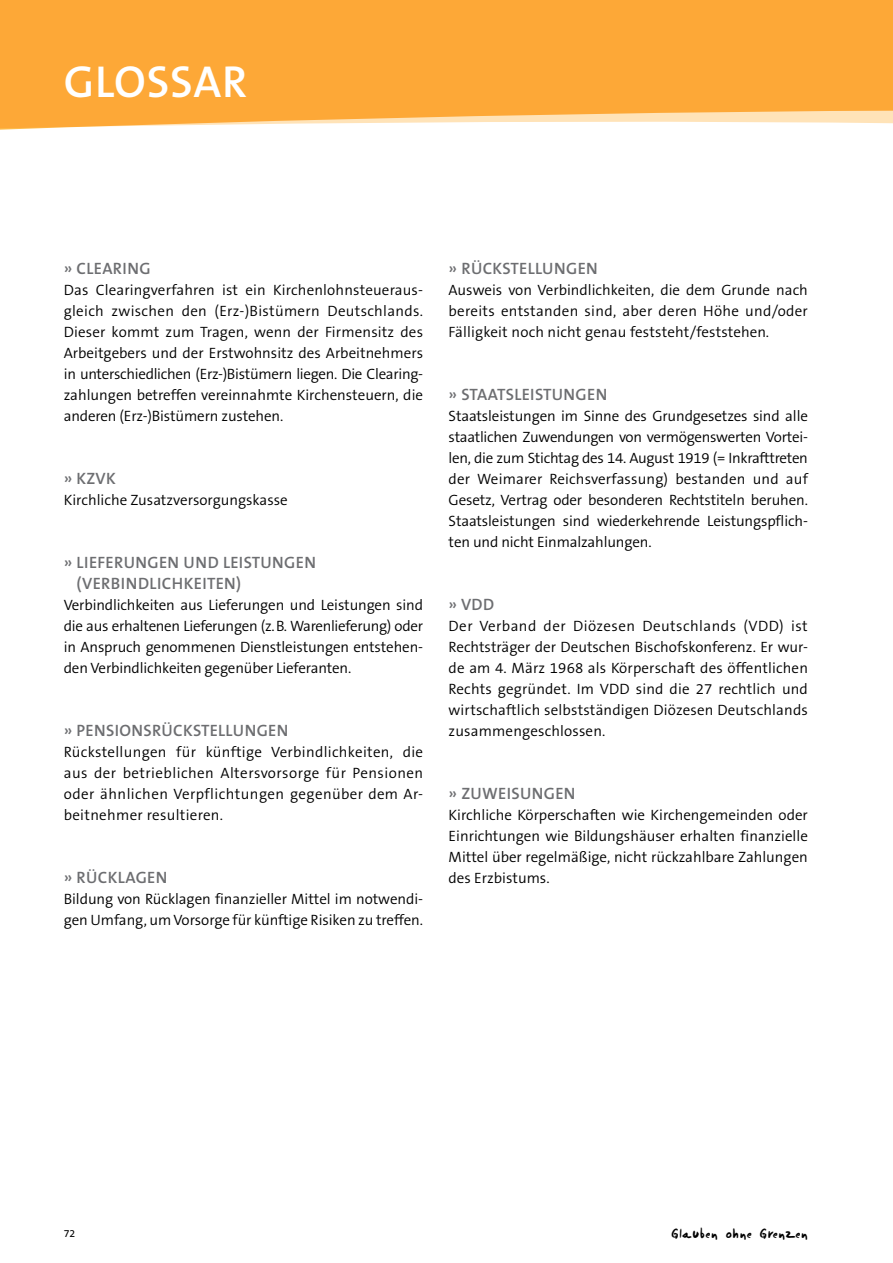
<style>
.page{position:relative;width:893px;height:1263px;background:#fff}
.page>*{position:absolute;margin:0;border:0;box-sizing:border-box;transform-origin:0 0}
.t1{font:600 45px "The Sans B6";letter-spacing:.02em;color:#fff}
.t2{font:600 16.5px/21px "The Sans B6";letter-spacing:.02em;color:#6d6e71}
.t3{font:300 15px/21px "The Sans B4";letter-spacing:-.005em;color:#000;text-align:justify}
.t4{font:13.5px "dwerneck";letter-spacing:.07em;color:#000}
.t5{font:10.5px "The Sans B5 Plain";color:#000}
</style>
<div class="page">
<svg style="left:0;top:0;width:893px;height:130px;background:#fdae46"></svg>
<h1 class="t1" style="left:64px;top:58px;width:185px">GLOSSAR</h1>
<p class="t2" style="left:64px;top:258px;width:89px">» CLEARING</p>
<p class="t3" style="left:64px;top:280px;width:361px">Das Clearingverfahren ist ein Kirchenlohnsteueraus&shy;gleich zwischen den (Erz-)Bistümern Deutschlands.<br>Dieser kommt zum Tragen, wenn der Firmensitz des Arbeitgebers und der Erstwohnsitz des Arbeitnehmers in unterschiedlichen (Erz-)Bistümern liegen. Die Clearing&shy;zahlungen betreffen vereinnahmte Kirchensteuern, die anderen (Erz-)Bistümern zustehen.</p>
<p class="t2" style="left:64px;top:468px;width:54px">» KZVK</p>
<p class="t3" style="left:64px;top:490px;width:225px">Kirchliche Zusatzversorgungskasse</p>
<p class="t2" style="left:77px;top:552px;width:241px;text-indent:-13px">» LIEFERUNGEN UND LEISTUNGEN (VERBINDLICHKEITEN)</p>
<p class="t3" style="left:64px;top:595px;width:361px">Verbindlichkeiten aus Lieferungen und Leistungen sind die aus erhaltenen Lieferungen (z.B. Warenlieferung) oder in Anspruch genommenen Dienstleistungen entstehen&shy;den Verbindlichkeiten gegenüber Lieferanten.</p>
<p class="t2" style="left:64px;top:720px;width:226px">» PENSIONSRÜCKSTELLUNGEN</p>
<p class="t3" style="left:64px;top:742px;width:361px">Rückstellungen für künftige Verbindlichkeiten, die aus der betrieblichen Altersvorsorge für Pensionen oder ähnlichen Verpflichtungen gegenüber dem Ar&shy;beitnehmer resultieren.</p>
<p class="t2" style="left:64px;top:867px;width:105px">» RÜCKLAGEN</p>
<p class="t3" style="left:64px;top:889px;width:361px">Bildung von Rücklagen finanzieller Mittel im notwendi&shy;gen Umfang, um Vorsorge für künftige Risiken zu treffen.</p>
<p class="t2" style="left:449px;top:258px;width:151px">» RÜCKSTELLUNGEN</p>
<p class="t3" style="left:449px;top:280px;width:361px">Ausweis von Verbindlichkeiten, die dem Grunde nach bereits entstanden sind, aber deren Höhe und/oder Fälligkeit noch nicht genau feststeht/feststehen.</p>
<p class="t2" style="left:449px;top:384px;width:160px">» STAATSLEISTUNGEN</p>
<p class="t3" style="left:449px;top:406px;width:361px">Staatsleistungen im Sinne des Grundgesetzes sind alle staatlichen Zuwendungen von vermögenswerten Vortei&shy;len, die zum Stichtag des 14. August 1919 (= Inkrafttreten der Weimarer Reichsverfassung) bestanden und auf Gesetz, Vertrag oder besonderen Rechtstiteln beruhen.<br>Staatsleistungen sind wiederkehrende Leistungspflich&shy;ten und nicht Einmalzahlungen.</p>
<p class="t2" style="left:449px;top:594px;width:47px">» VDD</p>
<p class="t3" style="left:449px;top:616px;width:361px">Der Verband der Diözesen Deutschlands (VDD) ist Rechtsträger der Deutschen Bischofskonferenz. Er wur&shy;de am 4. März 1968 als Körperschaft des öffentlichen Rechts gegründet. Im VDD sind die 27 rechtlich und wirtschaftlich selbstständigen Diözesen Deutschlands zusammengeschlossen.</p>
<p class="t2" style="left:449px;top:783px;width:128px">» ZUWEISUNGEN</p>
<p class="t3" style="left:449px;top:805px;width:361px">Kirchliche Körperschaften wie Kirchengemeinden oder Einrichtungen wie Bildungshäuser erhalten finanzielle Mittel über regelmäßige, nicht rückzahlbare Zahlungen des Erzbistums.</p>
<p class="t5" style="left:64px;top:1228px;width:13px">72</p>
<p class="t4" style="left:672px;top:1225px;width:137px">Glauben ohne Grenzen</p>
</div>
